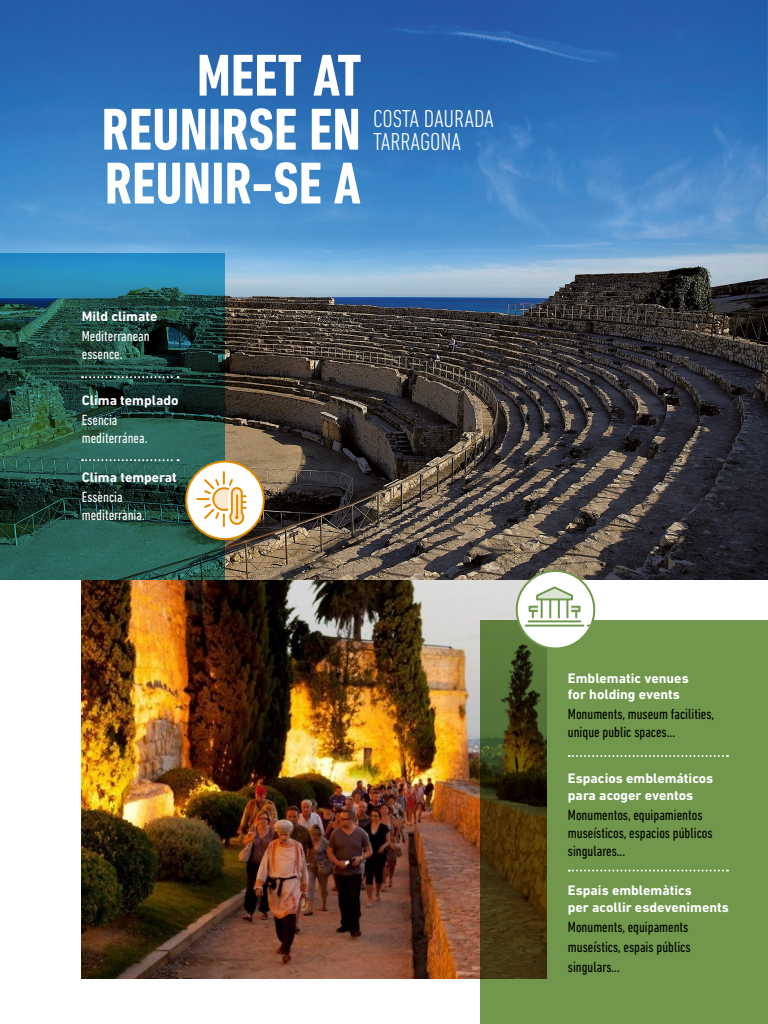
<style>
.page{position:relative;width:768px;height:1024px;background:#fff}
.page>*{position:absolute;margin:0;border:0;box-sizing:border-box;transform-origin:0 0}
.t1{font:700 condensed 60px/53.9px "DIN Next LT Pro";color:#fff;text-align:justify}
.t2{font:300 condensed 25px/23px "DIN Next LT Pro";color:#fff}
.t3{font:condensed 15px/18px "DIN Next LT Pro";color:#000}
.t4{font:condensed 15px/18px "DIN Next LT Pro";color:#fff}
.t5{font:700 14px/16.8px "DIN Next LT Pro";color:#fff}
</style>
<div class="page">
<img style="left:81px;top:580px;width:449px;height:399px">
<svg style="left:480px;top:620px;width:288px;height:404px;background:#66843f"></svg>
<img style="left:0;top:0;width:768px;height:580px">
<div style="left:517px;top:571px;width:77px;height:77px;background:#fff;border-radius:50%"></div>
<div style="left:516px;top:570px;width:79px;height:80px;border:2px solid #70974b;border-radius:50%"></div>
<svg style="left:524px;top:585px;width:66px;height:43px"></svg>
<svg style="left:0;top:253px;width:225px;height:327px;background:#225451"></svg>
<div style="left:186px;top:462px;width:78px;height:77px;background:#fff;border-radius:50%"></div>
<div style="left:185px;top:461px;width:80px;height:79px;border:2px solid #e18c00;border-radius:50%"></div>
<svg style="left:197px;top:472px;width:49px;height:54px"></svg>
<svg style="left:82px;top:459px;width:97px;height:2px"></svg>
<svg style="left:569px;top:870px;width:159px;height:2px"></svg>
<svg style="left:82px;top:376px;width:97px;height:2px"></svg>
<svg style="left:569px;top:755px;width:159px;height:2px"></svg>
<h1 class="t1" style="left:102px;top:48px;width:261px;text-indent:95px">MEET AT REUNIRSE EN REUNIR-SE A</h1>
<h2 class="t2" style="left:373px;top:106px;width:122px">COSTA DAURADA<br>TARRAGONA</h2>
<p class="t5" style="left:82px;top:308px;width:77px">Mild climate</p>
<p class="t4" style="left:82px;top:327px;width:69px">Mediterranean essence.</p>
<p class="t5" style="left:82px;top:392px;width:98px">Clima templado</p>
<p class="t4" style="left:82px;top:411px;width:67px">Esencia mediterránea.</p>
<p class="t5" style="left:82px;top:469px;width:97px">Clima temperat</p>
<p class="t4" style="left:82px;top:488px;width:64px">Essència mediterrània.</p>
<p class="t5" style="left:568px;top:669px;width:122px">Emblematic venues for holding events</p>
<p class="t3" style="left:568px;top:705px;width:148px">Monuments, museum facilities, unique public spaces...</p>
<p class="t5" style="left:568px;top:770px;width:147px">Espacios emblemáticos para acoger eventos</p>
<p class="t3" style="left:568px;top:806px;width:146px">Monumentos, equipamientos museísticos, espacios públicos singulares...</p>
<p class="t5" style="left:568px;top:882px;width:162px">Espais emblemàtics<br>per acollir esdeveniments</p>
<p class="t3" style="left:568px;top:917px;width:124px;line-height:20px">Monuments, equipaments museístics, espais públics singulars...</p>
</div>
